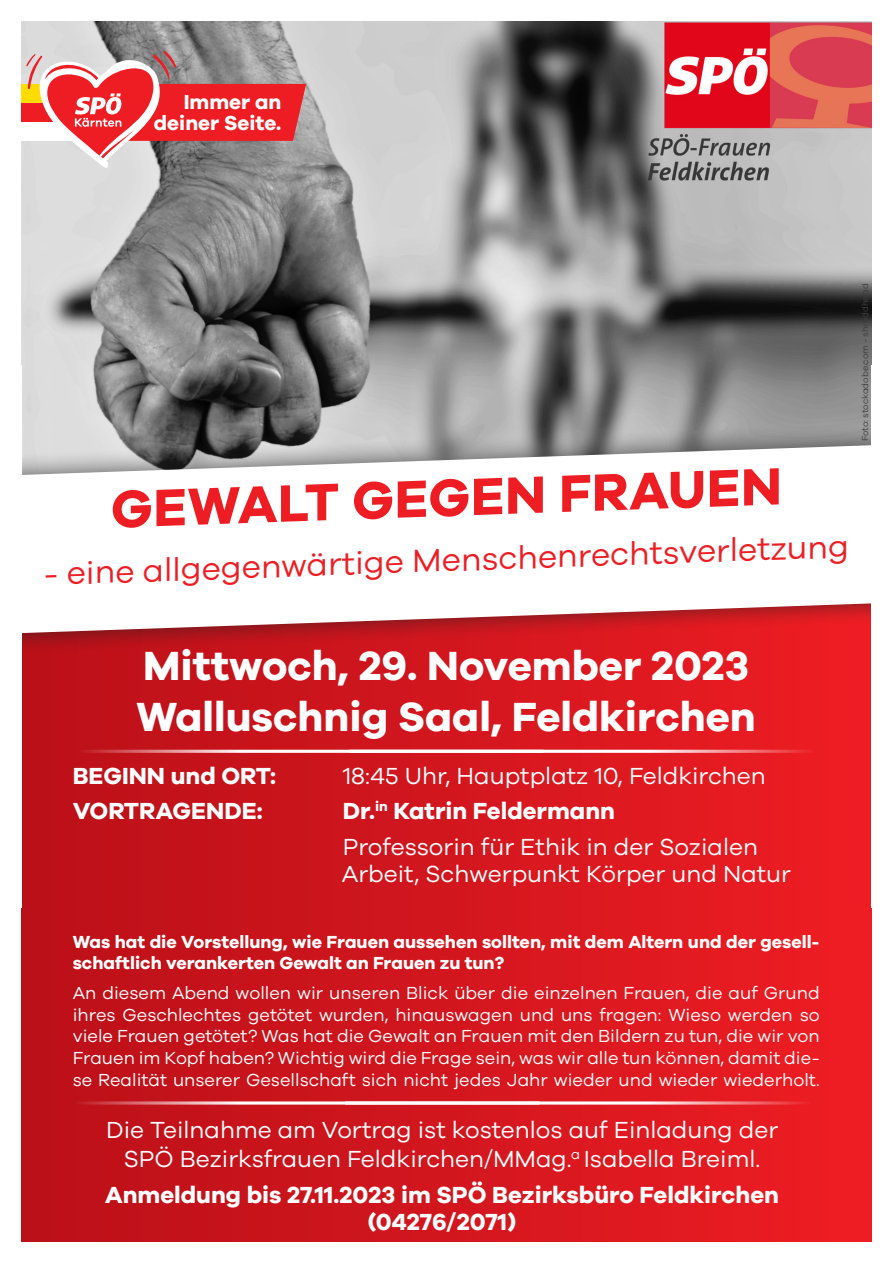
<style>
.page{position:relative;width:893px;height:1263px;background:#fff}
.page>*{position:absolute;margin:0;border:0;box-sizing:border-box;transform-origin:0 0}
.t1{font:700 54px "Galano Grotesque";color:#ee1d23}
.t2{font:700 42px "Galano Grotesque";color:#fff}
.t3{font:33px "Galano Grotesque";color:#ee1d23}
.t4{font:24px/27px "Galano Grotesque";color:#fff}
.t5{font:700 24px/27px "Galano Grotesque";color:#fff;text-align:center}
.t6{font:700 20.85px "Galano Grotesque";color:#fff}
.t7{font:18px/21.6px "Galano Grotesque";color:#fff;text-align:justify}
.t8{font:700 18px/21.6px "Galano Grotesque";color:#fff}
.t9{font:9px "Galano Grotesque";color:#3e3e3f}
</style>
<div class="page">
<img style="left:21px;top:21px;width:851px;height:399px">
<div style="left:21px;top:537px;width:850px;height:705px;background:linear-gradient(to right,#b91018,#ee1d24)"></div>
<svg style="left:21px;top:420px;width:850px;height:238px"></svg>
<svg style="left:21px;top:444px;width:850px;height:190px"></svg>
<hr style="left:77px;top:750px;width:466px;height:3px;background:#fff">
<hr style="left:349px;top:750px;width:467px;height:3px;background:#fff">
<div style="left:871px;top:366px;width:22px;height:542px;background:#fff"></div>
<div style="left:21px;top:103px;width:55px;height:19px;background:#ee1d23"></div>
<div style="left:21px;top:84px;width:55px;height:19px;background:#ffdc01"></div>
<div style="left:21px;top:122px;width:55px;height:19px;background:#fff"></div>
<svg style="left:26px;top:50px;width:280px;height:119px"></svg>
<hr style="left:73px;top:1101px;width:466px;height:3px;background:#fff">
<hr style="left:345px;top:1101px;width:467px;height:3px;background:#fff">
<img style="left:629px;top:21px;width:243px;height:168px">
<p class="t6" style="left:184px;top:89px;width:99px">Immer an</p>
<p class="t6" style="left:154px;top:110px;width:129px">deiner Seite.</p>
<p class="t1" style="left:109px;top:476px;width:673px;rotate:-2deg">GEWALT GEGEN FRAUEN</p>
<p class="t3" style="left:43px;top:554px;width:807px;rotate:-2deg">- eine allgegenwärtige Menschenrechtsverletzung</p>
<p class="t9" style="left:860px;top:441px;width:159px;rotate:-90deg">Foto: stockadobe.com - shreddhead</p>
<p class="t2" style="left:143px;top:640px;width:607px">Mittwoch, 29. November 2023</p>
<p class="t2" style="left:137px;top:691px;width:621px">Walluschnig Saal, Feldkirchen</p>
<p class="t5" style="left:73px;top:761px;width:205px">BEGINN und ORT:</p>
<p class="t4" style="left:343px;top:762px;width:425px">18:45 Uhr, Hauptplatz 10, Feldkirchen</p>
<p class="t5" style="left:73px;top:797px;width:192px">VORTRAGENDE:</p>
<p class="t5" style="left:343px;top:797px;width:274px">Dr.<sup>in</sup> Katrin Feldermann</p>
<p class="t4" style="left:342px;top:833px;width:451px">Professorin für Ethik in der Sozialen<br>Arbeit, Schwerpunkt Körper und Natur</p>
<p class="t8" style="left:73px;top:930px;width:748px">Was hat die Vorstellung, wie Frauen aussehen sollten, mit dem Altern und der gesell&shy;schaftlich verankerten Gewalt an Frauen zu tun?</p>
<p class="t7" style="left:73px;top:982px;width:748px">An diesem Abend wollen wir unseren Blick über die einzelnen Frauen, die auf Grund ihres Geschlechtes getötet wurden, hinauswagen und uns fragen: Wieso werden so viele Frauen getötet? Was hat die Gewalt an Frauen mit den Bildern zu tun, die wir von Frauen im Kopf haben? Wichtig wird die Frage sein, was wir alle tun können, damit die&shy;se Realität unserer Gesellschaft sich nicht jedes Jahr wieder und wieder wiederholt.</p>
<p class="t4" style="left:106px;top:1115px;width:674px">Die Teilnahme am Vortrag ist kostenlos auf Einladung der</p>
<p class="t4" style="left:124px;top:1145px;width:638px">SPÖ Bezirksfrauen Feldkirchen/MMag.<sup>a</sup> Isabella Breiml.</p>
<p class="t5" style="left:105px;top:1180px;width:675px">Anmeldung bis 27.11.2023 im SPÖ Bezirksbüro Feldkirchen (04276/2071)</p>
</div>
